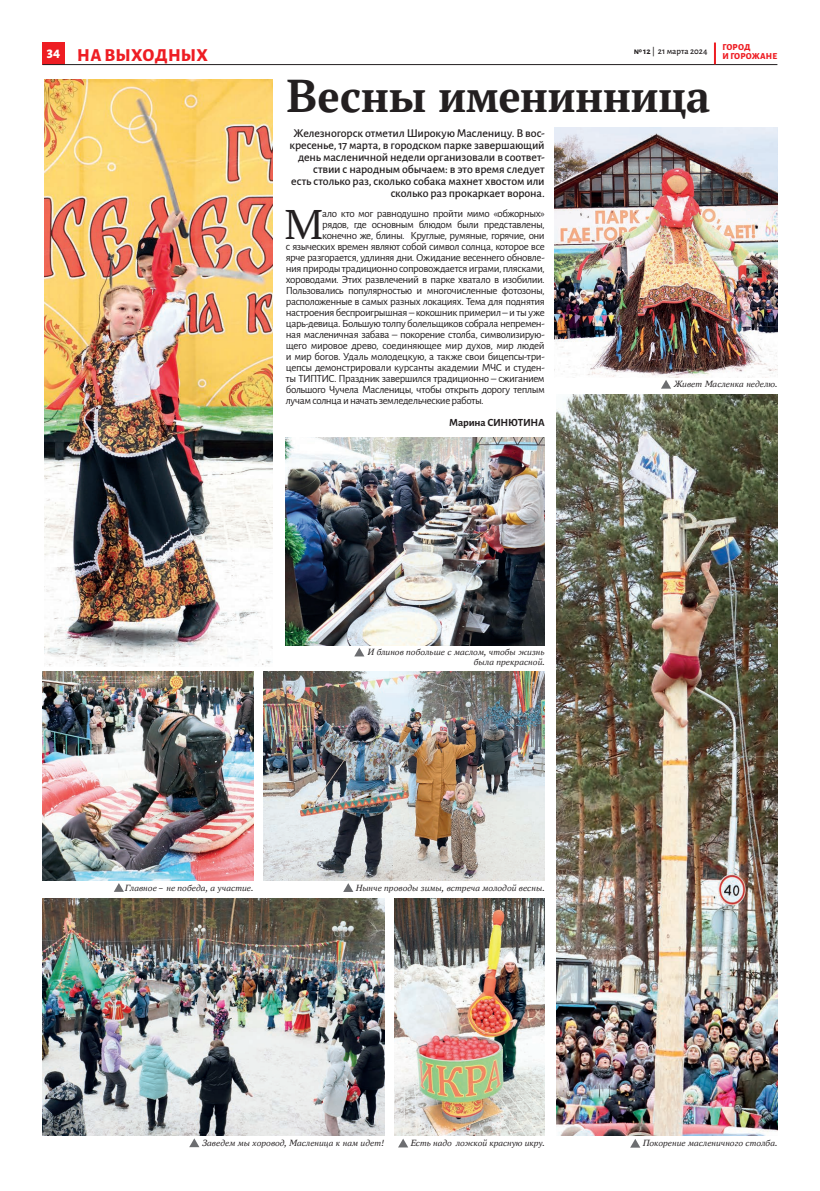
<style>
.page{position:relative;width:820px;height:1191px;background:#fff}
.page>*{position:absolute;margin:0;border:0;box-sizing:border-box;transform-origin:0 0}
.t1{font:700 48px "PT Astra Serif";color:#231f20}
.t2{font:44.2px "PT Astra Serif";color:#231f20}
.t3{font:800 18px "Alegreya Sans";letter-spacing:.02em;color:#ee1d23}
.t4{font:500 12px/12px "Alegreya Sans";letter-spacing:-.01em;color:#231f20;text-align:right}
.t5{font:11px "Alegreya Sans";letter-spacing:-.04em;color:#231f20}
.t6{font:700 11px "Alegreya Sans";letter-spacing:-.015em;color:#231f20}
.t7{font:italic 9.5px/9.5px "PT Astra Serif";letter-spacing:-.005em;color:#231f20;text-align:right}
.t8{font:500 9px "Alegreya Sans";color:#231f20}
.t9{font:800 9px "Alegreya Sans";letter-spacing:.015em;color:#ee1d23}
.s1{font-weight:700}
</style>
<div class="page">
<div style="left:43px;top:43px;width:22px;height:22px;background:#ee1d23"></div>
<hr style="left:43px;top:64px;width:734px;height:1px;background:#231f20">
<hr style="left:713px;top:43px;width:2px;height:21px;background:#ee1d23">
<img style="left:44px;top:79px;width:228px;height:587px">
<img style="left:286px;top:438px;width:258px;height:207px">
<img style="left:43px;top:672px;width:210px;height:208px">
<img style="left:43px;top:898px;width:341px;height:237px">
<img style="left:394px;top:898px;width:150px;height:237px">
<img style="left:556px;top:394px;width:221px;height:741px">
<img style="left:263px;top:672px;width:281px;height:208px">
<img style="left:554px;top:128px;width:223px;height:249px">
<svg style="left:189px;top:1138px;width:10px;height:9px"></svg>
<svg style="left:398px;top:1138px;width:10px;height:9px"></svg>
<svg style="left:630px;top:1139px;width:10px;height:8px"></svg>
<svg style="left:343px;top:883px;width:10px;height:9px"></svg>
<svg style="left:114px;top:883px;width:10px;height:9px"></svg>
<svg style="left:354px;top:647px;width:10px;height:9px"></svg>
<svg style="left:661px;top:380px;width:10px;height:8px"></svg>
<p class="t9" style="left:722px;top:40px;width:30px">ГОРОД</p>
<p class="t8" style="left:633px;top:45px;width:75px"><span class="s1">№ 12</span> | 21 марта 2024</p>
<h3 class="t3" style="left:47px;top:42px;width:162px"><sup>34</sup> НА ВЫХОДНЫХ</h3>
<p class="t9" style="left:722px;top:49px;width:56px">И ГОРОЖАНЕ</p>
<h1 class="t1" style="left:286px;top:66px;width:425px">Весны именинница</h1>
<p class="t4" style="left:289px;top:127px;width:257px">Железногорск отметил Широкую Масленицу. В вос&shy;кресенье, 17 марта, в городском парке завершающий день масленичной недели организовали в соответ&shy;ствии с народным обычаем: в это время следует<br>есть столько раз, сколько собака махнет хвостом или сколько раз прокаркает ворона.</p>
<h2 class="t2" style="left:284px;top:197px;width:41px">М</h2>
<p class="t5" style="left:322px;top:206px;width:224px">ало кто мог равнодушно пройти мимо «обжорных»</p>
<p class="t5" style="left:322px;top:217px;width:224px">рядов, где основным блюдом были представлены,</p>
<p class="t5" style="left:322px;top:228px;width:224px">конечно же, блины. Круглые, румяные, горячие, они</p>
<p class="t5" style="left:286px;top:239px;width:260px">с языческих времен являют собой символ солнца, которое все</p>
<p class="t5" style="left:286px;top:250px;width:260px">ярче разгорается, удлиняя дни. Ожидание весеннего обновле-</p>
<p class="t5" style="left:286px;top:261px;width:260px">ния природы традиционно сопровождается играми, плясками,</p>
<p class="t5" style="left:286px;top:272px;width:260px">хороводами. Этих развлечений в парке хватало в изобилии.</p>
<p class="t5" style="left:286px;top:283px;width:260px">Пользовались популярностью и многочисленные фотозоны,</p>
<p class="t5" style="left:286px;top:294px;width:260px">расположенные в самых разных локациях. Тема для поднятия</p>
<p class="t5" style="left:286px;top:305px;width:260px">настроения беспроигрышная – кокошник примерил – и ты уже</p>
<p class="t5" style="left:286px;top:316px;width:260px">царь-девица. Большую толпу болельщиков собрала непремен-</p>
<p class="t5" style="left:286px;top:327px;width:260px">ная масленичная забава – покорение столба, символизирую-</p>
<p class="t5" style="left:286px;top:338px;width:260px">щего мировое древо, соединяющее мир духов, мир людей</p>
<p class="t5" style="left:286px;top:349px;width:260px">и мир богов. Удаль молодецкую, а также свои бицепсы-три-</p>
<p class="t5" style="left:286px;top:360px;width:260px">цепсы демонстрировали курсанты академии МЧС и студен-</p>
<p class="t5" style="left:286px;top:371px;width:260px">ты ТИПТИС. Праздник завершился традиционно – сжиганием</p>
<p class="t5" style="left:286px;top:382px;width:260px">большого Чучела Масленицы, чтобы открыть дорогу теплым</p>
<p class="t5" style="left:286px;top:393px;width:199px">лучам солнца и начать земледельческие работы.</p>
<p class="t6" style="left:449px;top:415px;width:97px">Марина СИНЮТИНА</p>
<p class="t7" style="left:367px;top:647px;width:179px">И блинов побольше с маслом, чтобы жизнь была прекрасной.</p>
<p class="t7" style="left:125px;top:882px;width:130px">Главное – не победа, а участие.</p>
<p class="t7" style="left:355px;top:882px;width:190px">Нынче проводы зимы, встреча молодой весны.</p>
<p class="t7" style="left:673px;top:379px;width:105px">Живет Масленка неделю.</p>
<p class="t7" style="left:202px;top:1138px;width:183px">Заведем мы хоровод, Масленица к нам идет!</p>
<p class="t7" style="left:410px;top:1138px;width:136px">Есть надо ложкой красную икру.</p>
<p class="t7" style="left:642px;top:1138px;width:136px">Покорение масленичного столба.</p>
</div>
